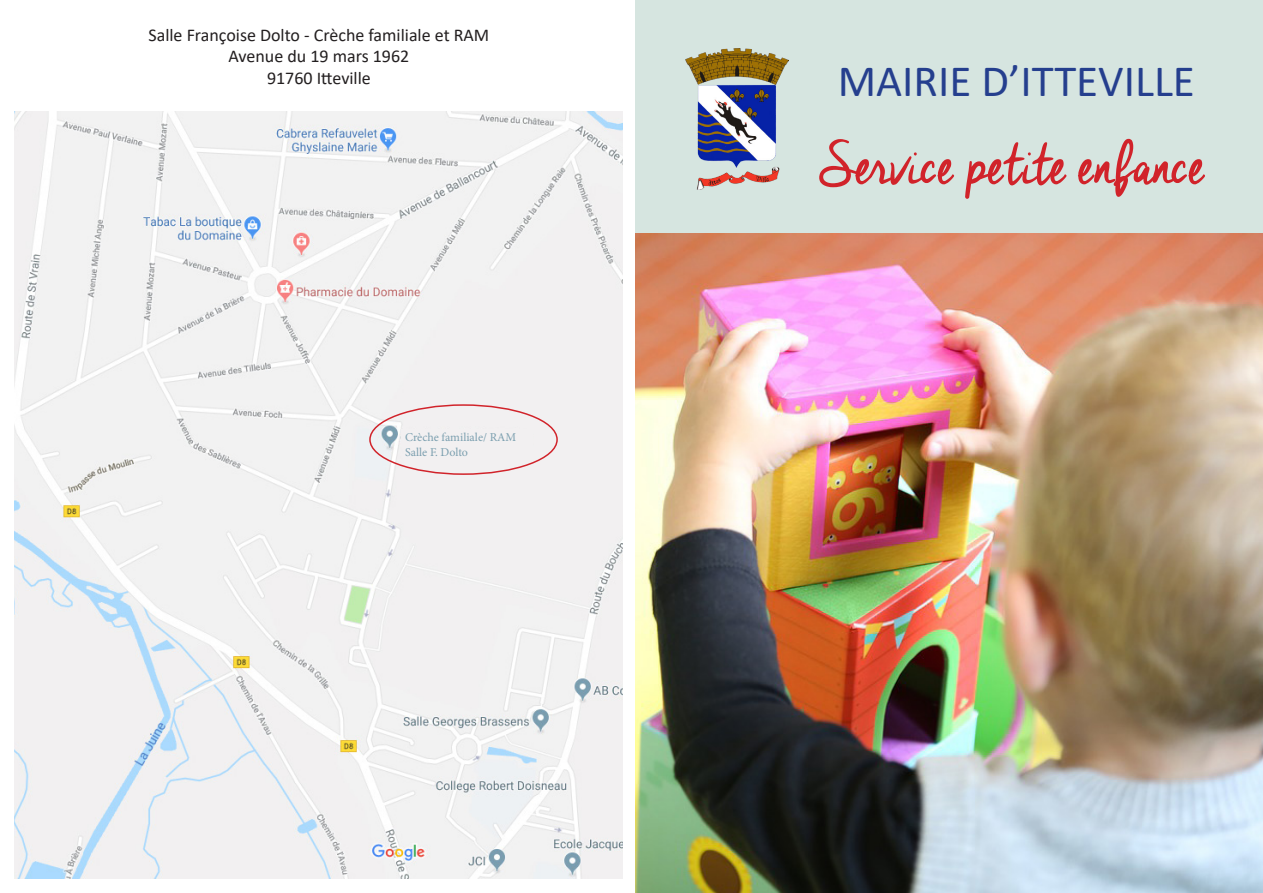
<style>
.page{position:relative;width:1263px;height:893px;background:#fff}
.page>*{position:absolute;margin:0;border:0;box-sizing:border-box;transform-origin:0 0}
.t1{font:72px "Cheddar Jack";letter-spacing:-.015em;color:#d1232a}
.t2{font:45px "Calibri";color:#253f8e}
.t3{font:18px "Calibri";color:#231f20}
.t4{font:12px/14.4px "Minion Pro";color:#7b9faf}
</style>
<div class="page">
<div style="left:636px;top:0;width:627px;height:893px;background:#d6e5e0"></div>
<img style="left:636px;top:234px;width:627px;height:659px">
<img style="left:686px;top:49px;width:103px;height:141px">
<img style="left:15px;top:112px;width:608px;height:766px">
<div style="left:369px;top:404px;width:189px;height:71px;border:2px solid #d1232a;border-radius:50%"></div>
<div style="left:401px;top:429px;width:132px;height:17px;background:#f2f0f1"></div>
<p class="t3" style="left:148px;top:22px;width:342px">Salle Françoise Dolto - Crèche familiale et RAM</p>
<p class="t3" style="left:228px;top:44px;width:182px">Avenue du 19 mars 1962</p>
<p class="t3" style="left:267px;top:65px;width:105px">91760 Itteville</p>
<p class="t4" style="left:405px;top:430px;width:113px">Crèche familiale/ RAM<br>Salle F. Dolto</p>
<p class="t2" style="left:838px;top:50px;width:359px">MAIRIE D’ITTEVILLE</p>
<p class="t1" style="left:819px;top:124px;width:387px">Service petite enfance</p>
</div>
